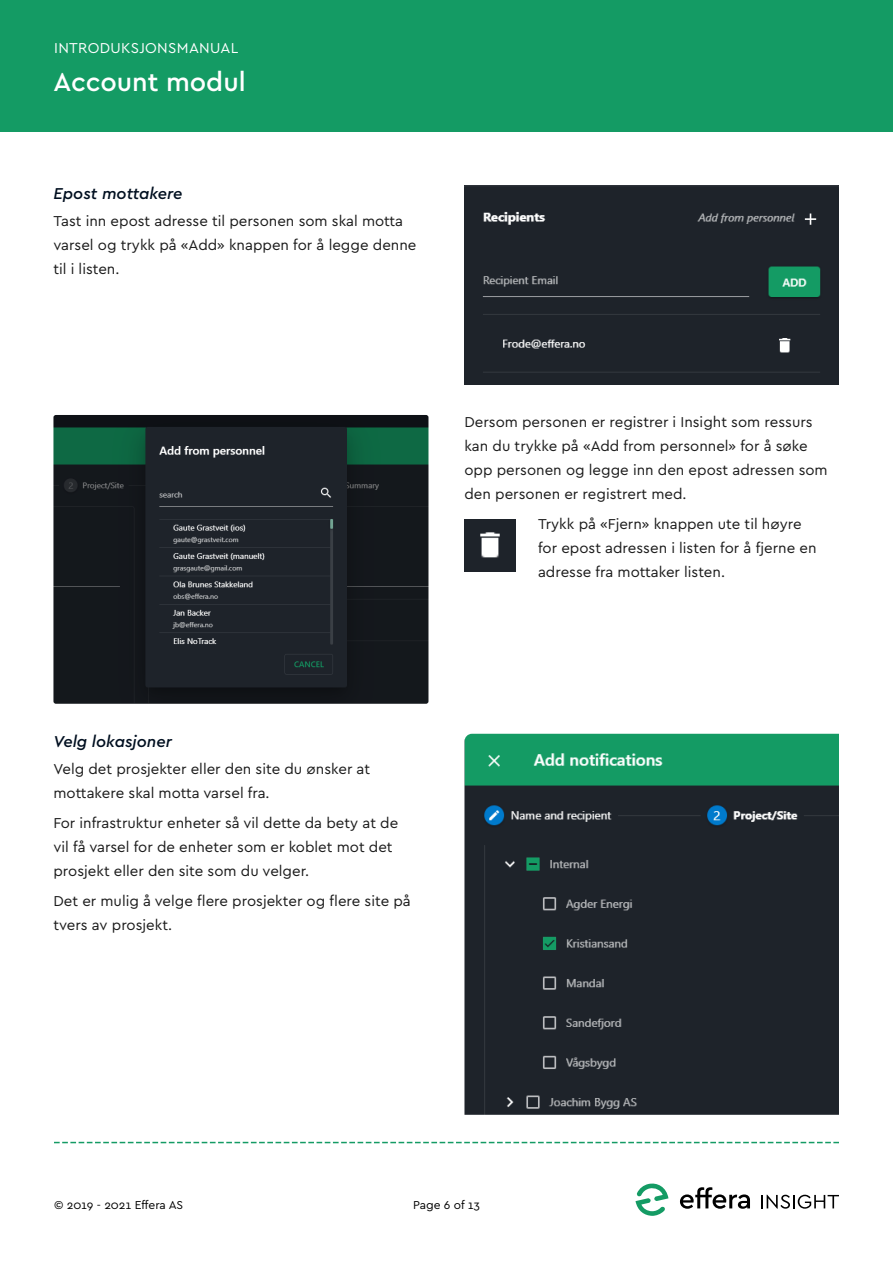
<style>
.page{position:relative;width:893px;height:1263px;background:#fff}
.page>*{position:absolute;margin:0;border:0;box-sizing:border-box;transform-origin:0 0}
.t1{font:500 27px "Cera";color:#fff}
.Content_-_Headline_L{font:italic 500 16.5px "Cera";color:#000f20}
.Content_-_Body_1{font:15px/24px "Cera";color:#1a1a1a}
.t2{font:15px "Cera";letter-spacing:.02em;color:#fff}
.t3{font:12px "Cera";color:#000}
</style>
<div class="page">
<div style="left:0;top:0;width:893px;height:132px;background:#149b64"></div>
<svg style="left:54px;top:1142px;width:785px;height:1px"></svg>
<svg style="left:635px;top:1183px;width:33px;height:33px"></svg>
<svg style="left:680px;top:1187px;width:70px;height:22px"></svg>
<svg style="left:761px;top:1195px;width:78px;height:14px"></svg>
<div style="left:464px;top:186px;width:218px;height:199px;background:#1e232a"></div>
<img style="left:682px;top:186px;width:157px;height:199px">
<img style="left:464px;top:520px;width:51px;height:52px">
<img style="left:53px;top:415px;width:375px;height:289px">
<img style="left:464px;top:734px;width:375px;height:381px">
<p class="t2" style="left:54px;top:38px;width:186px">INTRODUKSJONSMANUAL</p>
<h1 class="t1" style="left:53px;top:64px;width:194px">Account modul</h1>
<p class="Content_-_Headline_L" style="left:53px;top:183px;width:131px">Epost mottakere</p>
<p class="Content_-_Body_1" style="left:53px;top:209px;width:364px">Tast inn epost adresse til personen som skal motta varsel og trykk på «Add» knappen for å legge denne til i listen.</p>
<p class="Content_-_Body_1" style="left:464px;top:409px;width:365px">Dersom personen er registrer i Insight som ressurs kan du trykke på «Add from personnel» for å søke opp personen og legge inn den epost adressen som den personen er registrert med.</p>
<p class="Content_-_Body_1" style="left:538px;top:511px;width:280px">Trykk på «Fjern» knappen ute til høyre for epost adressen i listen for å fjerne en adresse fra mottaker listen.</p>
<p class="Content_-_Headline_L" style="left:53px;top:730px;width:120px">Velg lokasjoner</p>
<p class="Content_-_Body_1" style="left:53px;top:756px;width:318px">Velg det prosjekter eller den site du ønsker at mottakere skal motta varsel fra.</p>
<p class="Content_-_Body_1" style="left:53px;top:810px;width:346px">For infrastruktur enheter så vil dette da bety at de vil få varsel for de enheter som er koblet mot det prosjekt eller den site som du velger.</p>
<p class="Content_-_Body_1" style="left:53px;top:888px;width:359px">Det er mulig å velge flere prosjekter og flere site på tvers av prosjekt.</p>
<p class="t3" style="left:54px;top:1197px;width:131px">© 2019 - 2021 Effera AS</p>
<p class="t3" style="left:413px;top:1197px;width:68px">Page 6 of 13</p>
</div>
